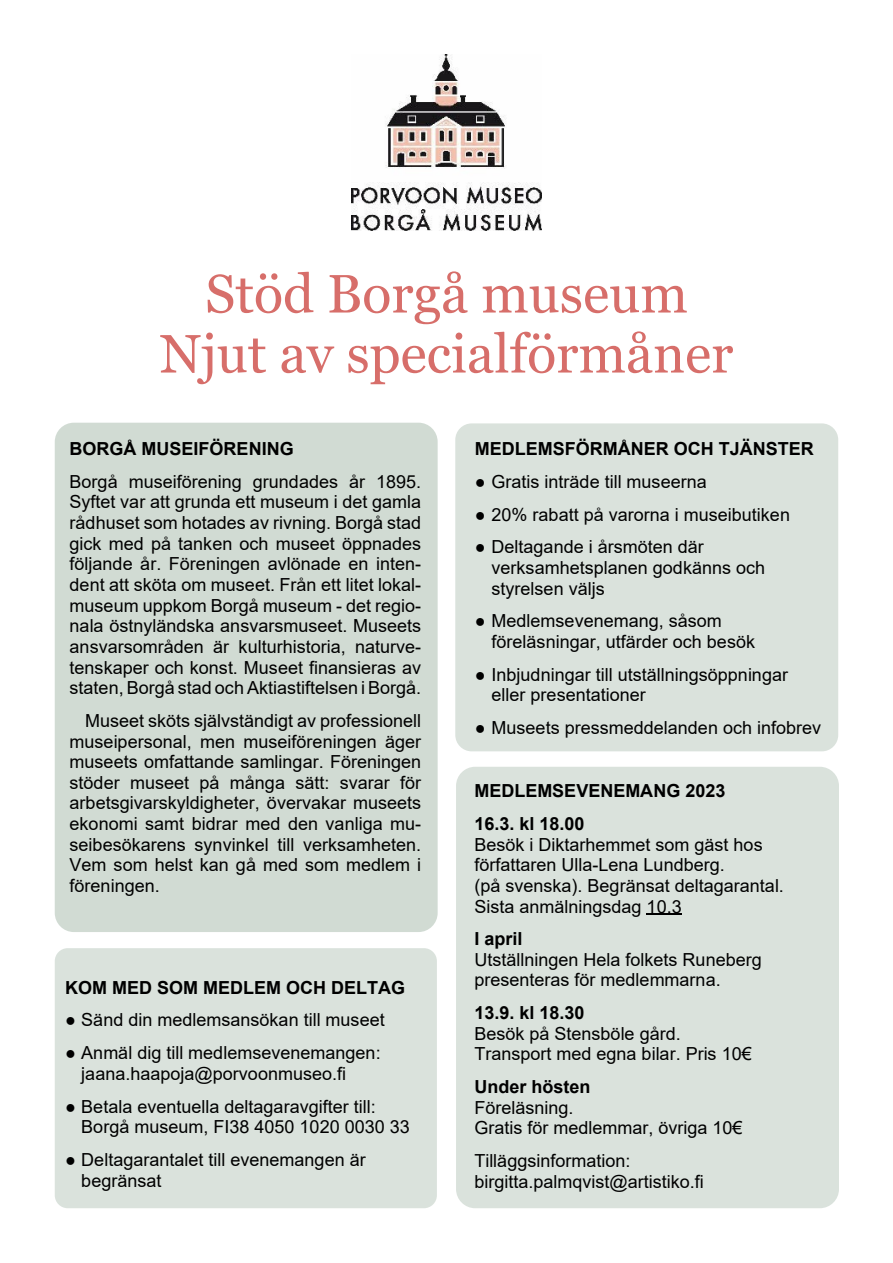
<style>
.page{position:relative;width:893px;height:1263px;background:#fff}
.page>*{position:absolute;margin:0;border:0;box-sizing:border-box;transform-origin:0 0}
.t1{font:54px/60px "Georgia";color:#d76e6a;text-align:center}
.t2{font:18px/20.7px "Arial";color:#000}
.t3{font:700 18px/32.7px "Arial";color:#000}
.s1{font-family:"Times New Roman"}
</style>
<div class="page">
<div style="left:456px;top:767px;width:383px;height:441px;background:#dae2dc;border-radius:19px"></div>
<div style="left:455px;top:423px;width:383px;height:328px;background:#dae2dc;border-radius:16px"></div>
<hr style="left:647px;top:914px;width:35px;height:1px;background:#000">
<div style="left:55px;top:948px;width:382px;height:260px;background:#dae2dc;border-radius:13px"></div>
<div style="left:55px;top:423px;width:383px;height:509px;background:#d1dbd3;border-radius:19px"></div>
<img style="left:351px;top:54px;width:190px;height:177px">
<h1 class="t1" style="left:160px;top:268px;width:575px">Stöd Borgå museum<br>Njut av specialförmåner</h1>
<p class="t3" style="left:70px;top:434px;width:226px">BORGÅ MUSEIFÖRENING</p>
<p class="t2" style="left:70px;top:473px;width:353px;text-align:justify">Borgå museiförening grundades år 1895.<br>Syftet var att grunda ett museum i det gamla rådhuset som hotades av rivning. Borgå stad gick med på tanken och museet öppnades följande år. Föreningen avlönade en inten&shy;dent att sköta om museet. Från ett litet lokal&shy;museum uppkom Borgå museum - det regio&shy;nala östnyländska ansvarsmuseet. Museets ansvarsområden är kulturhistoria, naturve&shy;tenskaper och konst. Museet finansieras av staten, Borgå stad och Aktiastiftelsen i Borgå.</p>
<p class="t2" style="left:70px;top:712px;width:353px;text-align:justify;text-indent:16px">Museet sköts självständigt av professionell museipersonal, men museiföreningen äger museets omfattande samlingar. Föreningen stöder museet på många sätt: svarar för arbetsgivarskyldigheter, övervakar museets ekonomi samt bidrar med den vanliga mu&shy;seibesökarens synvinkel till verksamheten.<br>Vem som helst kan gå med som medlem i föreningen.</p>
<p class="t3" style="left:65px;top:973px;width:341px">KOM MED SOM MEDLEM OCH DELTAG</p>
<p class="t2" style="left:65px;top:1011px;width:321px"><span class="s1">●</span> Sänd din medlemsansökan till museet</p>
<p class="t2" style="left:81px;top:1044px;width:301px;text-indent:-16px"><span class="s1">●</span> Anmäl dig till medlemsevenemangen: jaana.haapoja@porvoonmuseo.fi</p>
<p class="t2" style="left:81px;top:1097px;width:330px;text-indent:-16px"><span class="s1">●</span> Betala eventuella deltagaravgifter till:<br>Borgå museum, FI38 4050 1020 0030 33</p>
<p class="t2" style="left:81px;top:1151px;width:286px;text-indent:-16px"><span class="s1">●</span> Deltagarantalet till evenemangen är begränsat</p>
<p class="t3" style="left:475px;top:434px;width:341px">MEDLEMSFÖRMÅNER OCH TJÄNSTER</p>
<p class="t2" style="left:475px;top:473px;width:233px"><span class="s1">●</span> Gratis inträde till museerna</p>
<p class="t2" style="left:475px;top:505px;width:317px"><span class="s1">●</span> 20% rabatt på varorna i museibutiken</p>
<p class="t2" style="left:492px;top:538px;width:275px;text-indent:-17px"><span class="s1">●</span> Deltagande i årsmöten där verksamhetsplanen godkänns och styrelsen väljs</p>
<p class="t2" style="left:492px;top:612px;width:265px;text-indent:-17px"><span class="s1">●</span> Medlemsevenemang, såsom föreläsningar, utfärder och besök</p>
<p class="t2" style="left:492px;top:666px;width:298px;text-indent:-17px"><span class="s1">●</span> Inbjudningar till utställningsöppningar eller presentationer</p>
<p class="t2" style="left:475px;top:719px;width:348px"><span class="s1">●</span> Museets pressmeddelanden och infobrev</p>
<p class="t3" style="left:474px;top:776px;width:253px">MEDLEMSEVENEMANG 2023<br>16.3. kl 18.00</p>
<p class="t2" style="left:474px;top:836px;width:311px">Besök i Diktarhemmet som gäst hos författaren Ulla-Lena Lundberg.<br>(på svenska). Begränsat deltagarantal.<br>Sista anmälningsdag 10.3</p>
<p class="t3" style="left:474px;top:924px;width:50px">I april</p>
<p class="t2" style="left:474px;top:951px;width:289px">Utställningen Hela folkets Runeberg presenteras för medlemmarna.</p>
<p class="t3" style="left:474px;top:998px;width:112px">13.9. kl 18.30</p>
<p class="t2" style="left:474px;top:1025px;width:279px">Besök på Stensböle gård.<br>Transport med egna bilar. Pris 10€</p>
<p class="t3" style="left:474px;top:1072px;width:118px">Under hösten</p>
<p class="t2" style="left:474px;top:1099px;width:270px">Föreläsning.<br>Gratis för medlemmar, övriga 10€</p>
<p class="t2" style="left:474px;top:1152px;width:231px">Tilläggsinformation: birgitta.palmqvist@artistiko.fi</p>
</div>
